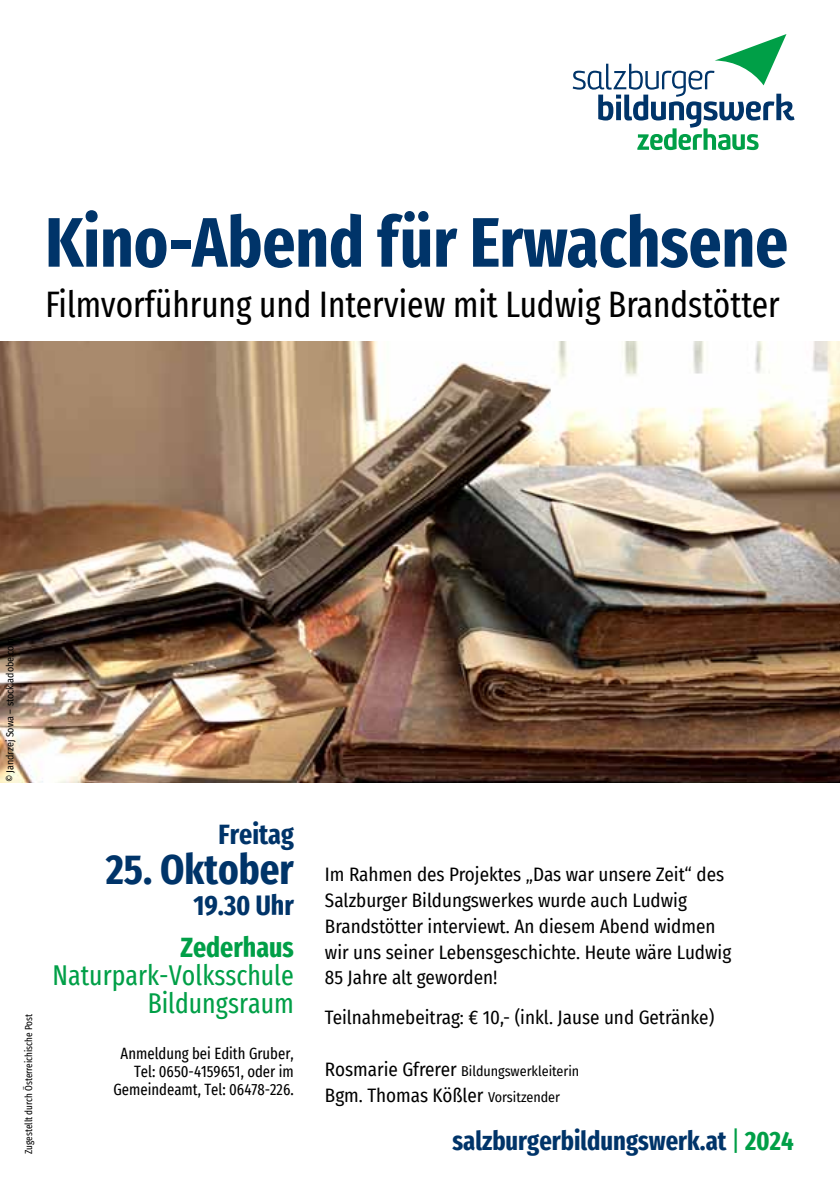
<style>
.page{position:relative;width:840px;height:1191px;background:#fff}
.page>*{position:absolute;margin:0;border:0;box-sizing:border-box;transform-origin:0 0}
.t1{font:700 extra-condensed 70px "Fira Sans";color:#003469}
.t2{font:700 extra-condensed 42px "Fira Sans";color:#003469}
.t3{font:extra-condensed 36px "Fira Sans";color:#000}
.t4{font:extra-condensed 28px/28px "Fira Sans";color:#009f47;text-align:right}
.t5{font:700 extra-condensed 28px "Fira Sans";color:#003469}
.t6{font:700 extra-condensed 28px "Fira Sans";color:#009f47}
.t7{font:700 extra-condensed 26.6px "Fira Sans";color:#003469}
.t8{font:19px/25.8px "Fira Sans Condensed";color:#000}
.t9{font:extra-condensed 16px/18px "Fira Sans";color:#000;text-align:right}
.t10{font:14px "Fira Sans Condensed";color:#000}
.t11{font:extra-condensed 10px "Fira Sans";color:#000}
.t12{font:10px "Fira Sans Condensed";color:#000}
.s1{font-size:19px}
.s2{font-size:14px}
.s3{font-weight:400;color:#009f47}
.s4{color:#009f47}
</style>
<div class="page">
<svg style="left:572px;top:34px;width:222px;height:116px"></svg>
<img style="left:0;top:341px;width:839px;height:441px">
<h1 class="t1" style="left:45px;top:184px;width:743px">Kino-Abend für Erwachsene</h1>
<h3 class="t3" style="left:45px;top:277px;width:735px">Filmvorführung und Interview mit Ludwig Brandstötter</h3>
<p class="t12" style="left:3px;top:782px;width:146px;rotate:-90deg">© Jandrzej Sowa – stock.adobe.com</p>
<p class="t11" style="left:21px;top:1153px;width:141px;rotate:-90deg">Zugestellt durch Österreichische Post</p>
<h3 class="t5" style="left:218px;top:811px;width:77px">Freitag</h3>
<h2 class="t2" style="left:106px;top:834px;width:189px">25. Oktober</h2>
<h3 class="t5" style="left:193px;top:882px;width:102px">19.30 Uhr</h3>
<h3 class="t6" style="left:180px;top:923px;width:115px">Zederhaus</h3>
<h3 class="t4" style="left:52px;top:960px;width:243px">Naturpark-Volksschule<br>Bildungsraum</h3>
<p class="t9" style="left:113px;top:1044px;width:182px">Anmeldung bei Edith Gruber,<br>Tel: 0650-4159651, oder im<br>Gemeindeamt, Tel: 06478-226.</p>
<p class="t8" style="left:325px;top:861px;width:407px">Im Rahmen des Projektes „Das war unsere Zeit“ des Salzburger Bildungswerkes wurde auch Ludwig Brandstötter interviewt. An diesem Abend widmen wir uns seiner Lebensgeschichte. Heute wäre Ludwig 85 Jahre alt geworden!</p>
<p class="t8" style="left:325px;top:1004px;width:390px">Teilnahmebeitrag: € 10,- (inkl. Jause und Getränke)</p>
<p class="t10" style="left:325px;top:1060px;width:256px"><span class="s1">Rosmarie Gfrerer</span> Bildungswerkleiterin</p>
<p class="t8" style="left:325px;top:1081px;width:236px">Bgm. Thomas Kößler <span class="s2">Vorsitzender</span></p>
<h3 class="t7" style="left:452px;top:1119px;width:342px">salzburgerbildungswerk.at <span class="s3">|</span> <span class="s4">2024</span></h3>
</div>
